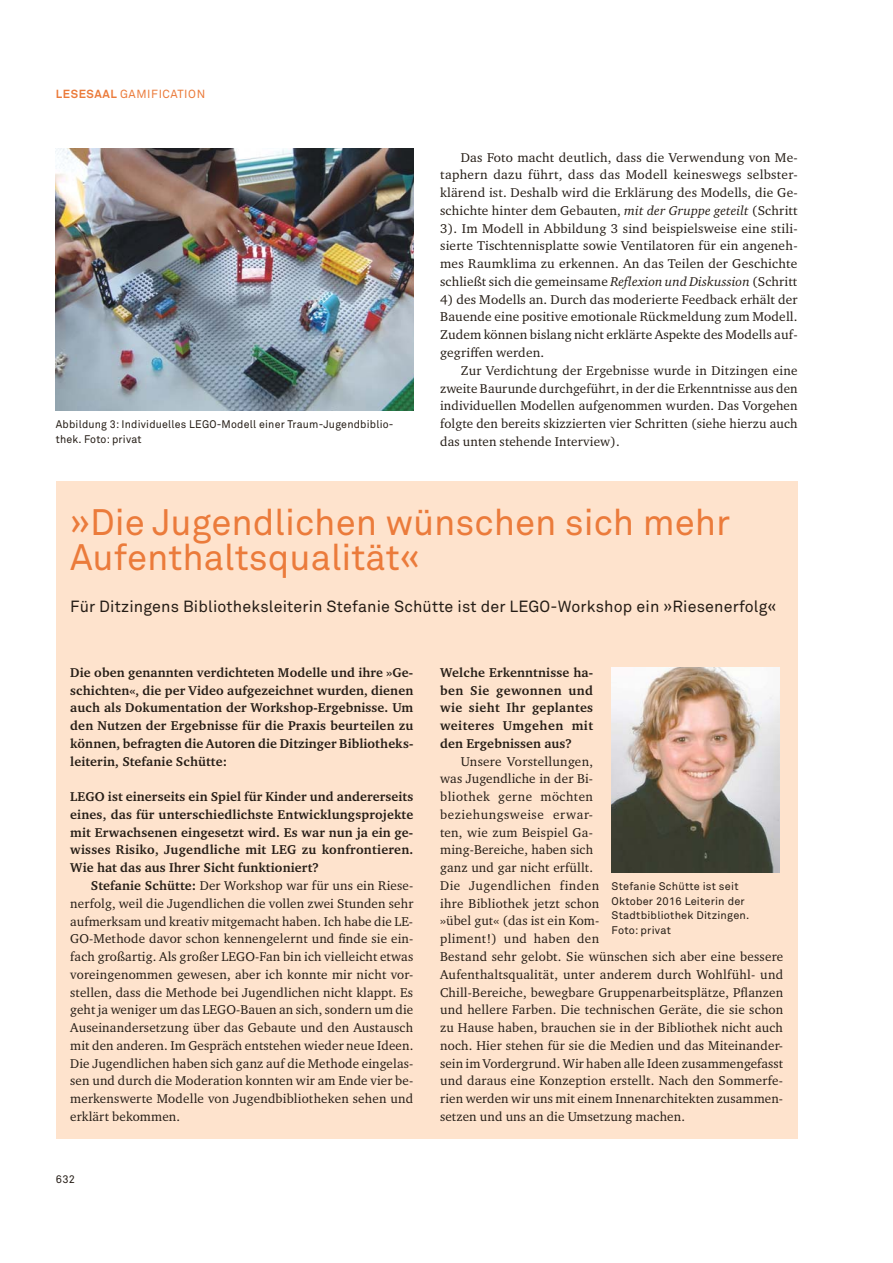
<style>
.page{position:relative;width:893px;height:1263px;background:#fff}
.page>*{position:absolute;margin:0;border:0;box-sizing:border-box;transform-origin:0 0}
.t1{font:36.45px/35.5px "Akkurat Pro";color:#eb7b3b}
.t2{font:16.05px "Akkurat Pro";letter-spacing:.01em;color:#251d16}
.t3{font:13.05px/17.7px "Charter ITC Pro";letter-spacing:.015em;color:#251d16;text-align:justify}
.t4{font:700 13.05px/17.7px "Charter ITC Pro";letter-spacing:.01em;color:#251d16;text-align:justify}
.t5{font:11.7px "Akkurat Pro";letter-spacing:.05em;color:#eb7b3b}
.t6{font:10.95px/14.5px "Akkurat Pro";letter-spacing:.02em;color:#251d16}
.s1{font-weight:700}
.s2{font-style:italic}
</style>
<div class="page">
<div style="left:56px;top:481px;width:741px;height:658px;background:#fee3cd"></div>
<img style="left:56px;top:148px;width:357px;height:262px">
<img style="left:612px;top:667px;width:167px;height:205px">
<p class="t5" style="left:56px;top:89px;width:151px"><span class="s1">LESESAAL</span> GAMIFICATION</p>
<p class="t6" style="left:56px;top:418px;width:339px">Abbildung 3: Individuelles LEGO-Modell einer Traum-Jugendbiblio&shy;thek. Foto: privat</p>
<p class="t3" style="left:440px;top:149px;width:359px;text-indent:21px">Das Foto macht deutlich, dass die Verwendung von Me&shy;taphern dazu führt, dass das Modell keineswegs selbster&shy;klärend ist. Deshalb wird die Erklärung des Modells, die Ge&shy;schichte hinter dem Gebauten, <span class="s2">mit der Gruppe geteilt</span> (Schritt 3). Im Modell in Abbildung 3 sind beispielsweise eine stili&shy;sierte Tischtennisplatte sowie Ventilatoren für ein angeneh&shy;mes Raumklima zu erkennen. An das Teilen der Geschichte schließt sich die gemeinsame <span class="s2">Reflexion und Diskussion</span> (Schritt</p>
<p class="t3" style="left:440px;top:291px;width:359px">4) des Modells an. Durch das moderierte Feedback erhält der Bauende eine positive emotionale Rückmeldung zum Modell.<br>Zudem können bislang nicht erklärte Aspekte des Modells auf&shy;gegriffen werden.</p>
<p class="t3" style="left:440px;top:362px;width:359px;text-indent:21px">Zur Verdichtung der Ergebnisse wurde in Ditzingen eine zweite Baurunde durchgeführt, in der die Erkenntnisse aus den individuellen Modellen aufgenommen wurden. Das Vorgehen folgte den bereits skizzierten vier Schritten (siehe hierzu auch das unten stehende Interview).</p>
<h1 class="t1" style="left:70px;top:508px;width:661px">»Die Jugendlichen wünschen sich mehr<br>Aufenthaltsqualität«</h1>
<p class="t2" style="left:70px;top:600px;width:707px">Für Ditzingens Bibliotheksleiterin Stefanie Schütte ist der LEGO-Workshop ein »Riesenerfolg«</p>
<p class="t4" style="left:70px;top:664px;width:345px">Die oben genannten verdichteten Modelle und ihre »Ge&shy;schichten«, die per Video aufgezeichnet wurden, dienen auch als Dokumentation der Workshop-Ergebnisse. Um den Nutzen der Ergebnisse für die Praxis beurteilen zu können, befragten die Autoren die Ditzinger Bibliotheks&shy;leiterin, Stefanie Schütte:</p>
<p class="t4" style="left:70px;top:788px;width:345px">LEGO ist einerseits ein Spiel für Kinder und andererseits eines, das für unterschiedlichste Entwicklungsprojekte mit Erwachsenen eingesetzt wird. Es war nun ja ein ge&shy;wisses Risiko, Jugendliche mit LEG zu konfrontieren.<br>Wie hat das aus Ihrer Sicht funktioniert?</p>
<p class="t3" style="left:70px;top:877px;width:345px;text-indent:21px"><span class="s1">Stefanie Schütte:</span> Der Workshop war für uns ein Riese&shy;nerfolg, weil die Jugendlichen die vollen zwei Stunden sehr aufmerksam und kreativ mitgemacht haben. Ich habe die LE-GO-Methode davor schon kennengelernt und finde sie ein&shy;fach großartig. Als großer LEGO-Fan bin ich vielleicht etwas voreingenommen gewesen, aber ich konnte mir nicht vor&shy;stellen, dass die Methode bei Jugendlichen nicht klappt. Es geht ja weniger um das LEGO-Bauen an sich, sondern um die Auseinandersetzung über das Gebaute und den Austausch mit den anderen. Im Gespräch entstehen wieder neue Ideen.<br>Die Jugendlichen haben sich ganz auf die Methode eingelas&shy;sen und durch die Moderation konnten wir am Ende vier be&shy;merkenswerte Modelle von Jugendbibliotheken sehen und erklärt bekommen.</p>
<p class="t6" style="left:56px;top:1173px;width:21px">632</p>
<p class="t4" style="left:440px;top:664px;width:154px">Welche Erkenntnisse ha&shy;ben Sie gewonnen und wie sieht Ihr geplantes weiteres Umgehen mit den Ergebnissen aus?</p>
<p class="t3" style="left:440px;top:753px;width:345px;text-align:left;text-indent:21px">Unsere Vorstellungen,<br>was Jugendliche in der Bi-<br>bliothek gerne möchten<br>beziehungsweise erwar-<br>ten, wie zum Beispiel Ga-<br>ming-Bereiche, haben sich<br>ganz und gar nicht erfüllt.<br>Die Jugendlichen finden<br>ihre Bibliothek jetzt schon<br>»übel gut« (das ist ein Kom-<br>pliment!) und haben den<br>Bestand sehr gelobt. Sie wünschen sich aber eine bessere Aufenthaltsqualität, unter anderem durch Wohlfühl- und Chill-Bereiche, bewegbare Gruppenarbeitsplätze, Pflanzen und hellere Farben. Die technischen Geräte, die sie schon zu Hause haben, brauchen sie in der Bibliothek nicht auch noch. Hier stehen für sie die Medien und das Miteinander&shy;sein im Vordergrund. Wir haben alle Ideen zusammengefasst und daraus eine Konzeption erstellt. Nach den Sommerfe&shy;rien werden wir uns mit einem Innenarchitekten zusammen&shy;setzen und uns an die Umsetzung machen.</p>
<p class="t6" style="left:612px;top:880px;width:139px">Stefanie Schütte ist seit<br>Oktober 2016 Leiterin der<br>Stadtbibliothek Ditzingen.<br>Foto: privat</p>
</div>
